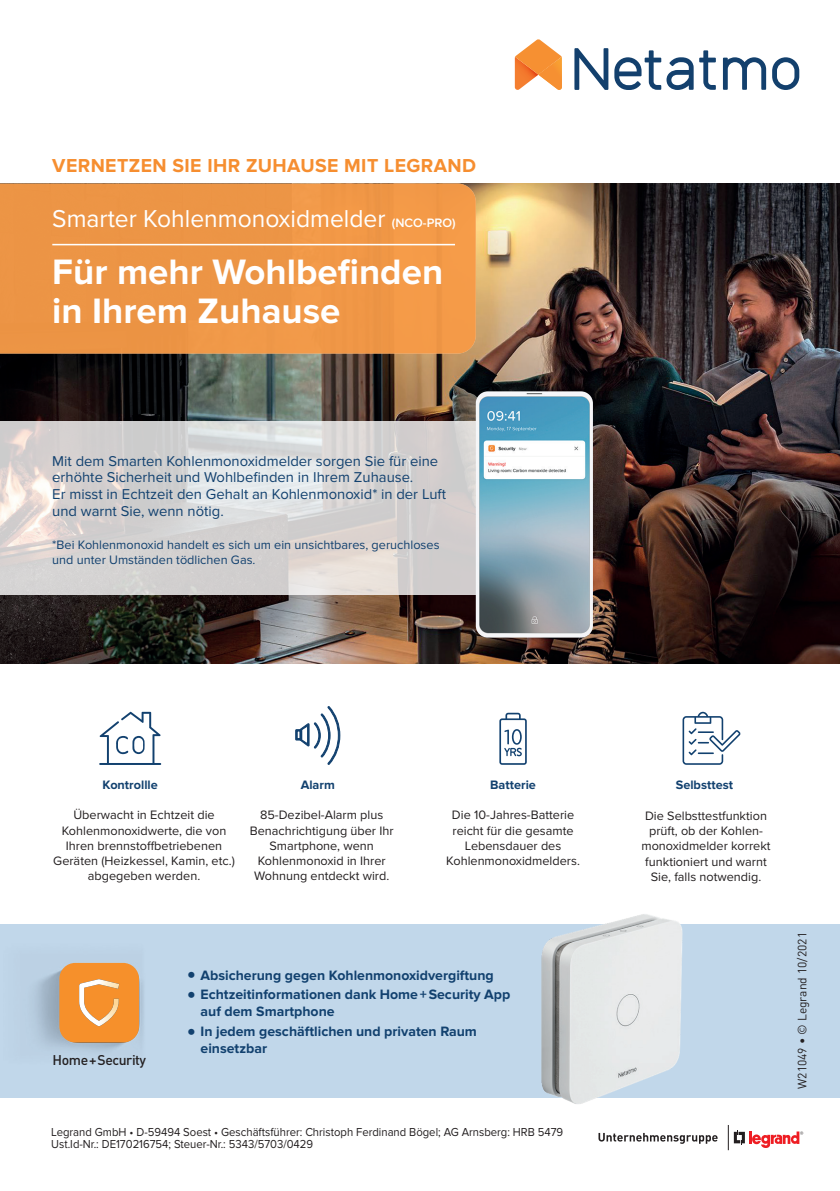
<style>
.page{position:relative;width:840px;height:1191px;background:#fff}
.page>*{position:absolute;margin:0;border:0;box-sizing:border-box;transform-origin:0 0}
.t1{font:700 36.6px/38.4px "Proxima Nova";color:#fff}
.t2{font:25.4px "Proxima Nova";color:#fff}
.t3{font:700 19.4px "Proxima Nova";letter-spacing:.02em;color:#f68e30}
.t4{font:14.8px/16.8px "Proxima Nova";color:#12416f}
.t5{font:700 14px/16.8px "Proxima Nova";color:#12416f}
.t6{font:500 14px "DIN Pro";letter-spacing:-.03em;color:#231f20}
.t7{font:12.6px/15.2px "Proxima Nova";color:#231f20;text-align:center}
.t8{font:12.6px/15.4px "Proxima Nova";color:#12416f}
.t9{font:700 12.6px "Proxima Nova";color:#12416f}
.t10{font:12px/12px "Proxima Nova";color:#231f20;scale:.94 1}
.t11{font:12px "DIN Pro";color:#231f20}
.s1{font-weight:600;font-size:12.6px}
.s2{font-weight:300;font-size:29.6px}
</style>
<div class="page">
<svg style="left:99px;top:711px;width:62px;height:54px"></svg>
<div style="left:0;top:923px;width:839px;height:174px;background:#c1d7ea"></div>
<img style="left:479px;top:914px;width:277px;height:237px">
<svg style="left:598px;top:1133px;width:119px;height:10px"></svg>
<svg style="left:727px;top:1125px;width:75px;height:25px"></svg>
<img style="left:0;top:183px;width:839px;height:480px">
<svg style="left:0;top:421px;width:475px;height:174px;background:#d8d5d4"></svg>
<svg style="left:772px;top:57px;width:26px;height:33px"></svg>
<svg style="left:574px;top:48px;width:34px;height:42px"></svg>
<svg style="left:722px;top:57px;width:43px;height:33px"></svg>
<svg style="left:614px;top:50px;width:101px;height:40px"></svg>
<svg style="left:514px;top:39px;width:47px;height:51px"></svg>
<img style="left:30px;top:962px;width:114px;height:90px">
<div style="left:59px;top:963px;width:80px;height:79px;background:#f6902b"></div>
<img style="left:79px;top:979px;width:40px;height:47px">
<img style="left:475px;top:391px;width:117px;height:246px">
<svg style="left:0;top:183px;width:475px;height:170px;background:#ee9646"></svg>
<hr style="left:52px;top:244px;width:403px;height:1px;background:#fff">
<svg style="left:499px;top:712px;width:27px;height:53px"></svg>
<svg style="left:682px;top:712px;width:58px;height:53px"></svg>
<svg style="left:295px;top:706px;width:45px;height:58px"></svg>
<h3 class="t3" style="left:52px;top:154px;width:425px">VERNETZEN SIE IHR ZUHAUSE MIT LEGRAND</h3>
<h2 class="t2" style="left:52px;top:204px;width:404px">Smarter Kohlenmonoxidmelder <span class="s1">(NCO-PRO)</span></h2>
<h1 class="t1" style="left:52px;top:255px;width:392px">Für mehr Wohlbefinden in Ihrem Zuhause</h1>
<p class="t4" style="left:52px;top:453px;width:395px">Mit dem Smarten Kohlenmonoxidmelder sorgen Sie für eine erhöhte Sicherheit und Wohlbefinden in Ihrem Zuhause.<br>Er misst in Echtzeit den Gehalt an Kohlenmonoxid* in der Luft und warnt Sie, wenn nötig.</p>
<p class="t8" style="left:52px;top:537px;width:388px">*Bei Kohlenmonoxid handelt es sich um ein unsichtbares, geruchloses und unter Umständen tödlichen Gas.</p>
<p class="t9" style="left:490px;top:778px;width:47px">Batterie</p>
<p class="t7" style="left:446px;top:808px;width:135px">Die 10-Jahres-Batterie reicht für die gesamte<br>Lebensdauer des<br>Kohlenmonoxidmelders.</p>
<p class="t9" style="left:300px;top:778px;width:36px">Alarm</p>
<p class="t9" style="left:675px;top:778px;width:59px">Selbsttest</p>
<p class="t7" style="left:641px;top:808px;width:131px">Die Selbsttestfunktion prüft, ob der Kohlen&shy;monoxidmelder korrekt funktioniert und warnt<br>Sie, falls notwendig.</p>
<p class="t9" style="left:103px;top:778px;width:57px">Kontrollle</p>
<p class="t7" style="left:53px;top:808px;width:183px">Überwacht in Echtzeit die<br>Kohlenmonoxidwerte, die von<br>Ihren brennstoffbetriebenen<br>Geräten (Heizkessel, Kamin, etc.) abgegeben werden.</p>
<p class="t7" style="left:249px;top:808px;width:145px">85-Dezibel-Alarm plus<br>Benachrichtigung über Ihr<br>Smartphone, wenn<br>Kohlenmonoxid in Ihrer<br>Wohnung entdeckt wird.</p>
<p class="t6" style="left:53px;top:1050px;width:95px">Home+Security</p>
<p class="t5" style="left:186px;top:967px;width:309px"><span class="s2">•</span> Absicherung gegen Kohlenmonoxidvergiftung</p>
<p class="t5" style="left:200px;top:987px;width:311px;text-indent:-14px"><span class="s2">•</span> Echtzeitinformationen dank Home + Security App auf dem Smartphone</p>
<p class="t5" style="left:200px;top:1023px;width:278px;text-indent:-14px"><span class="s2">•</span> In jedem geschäftlichen und privaten Raum einsetzbar</p>
<p class="t10" style="left:51px;top:1126px;width:546px">Legrand GmbH • D-59494 Soest • Geschäftsführer: Christoph Ferdinand Bögel; AG Arnsberg: HRB 5479<br>Ust.Id-Nr.: DE170216754; Steuer-Nr.: 5343/5703/0429</p>
<p class="t11" style="left:793px;top:1088px;width:158px;rotate:-90deg">W21049 • © Legrand 10/2021</p>
</div>
